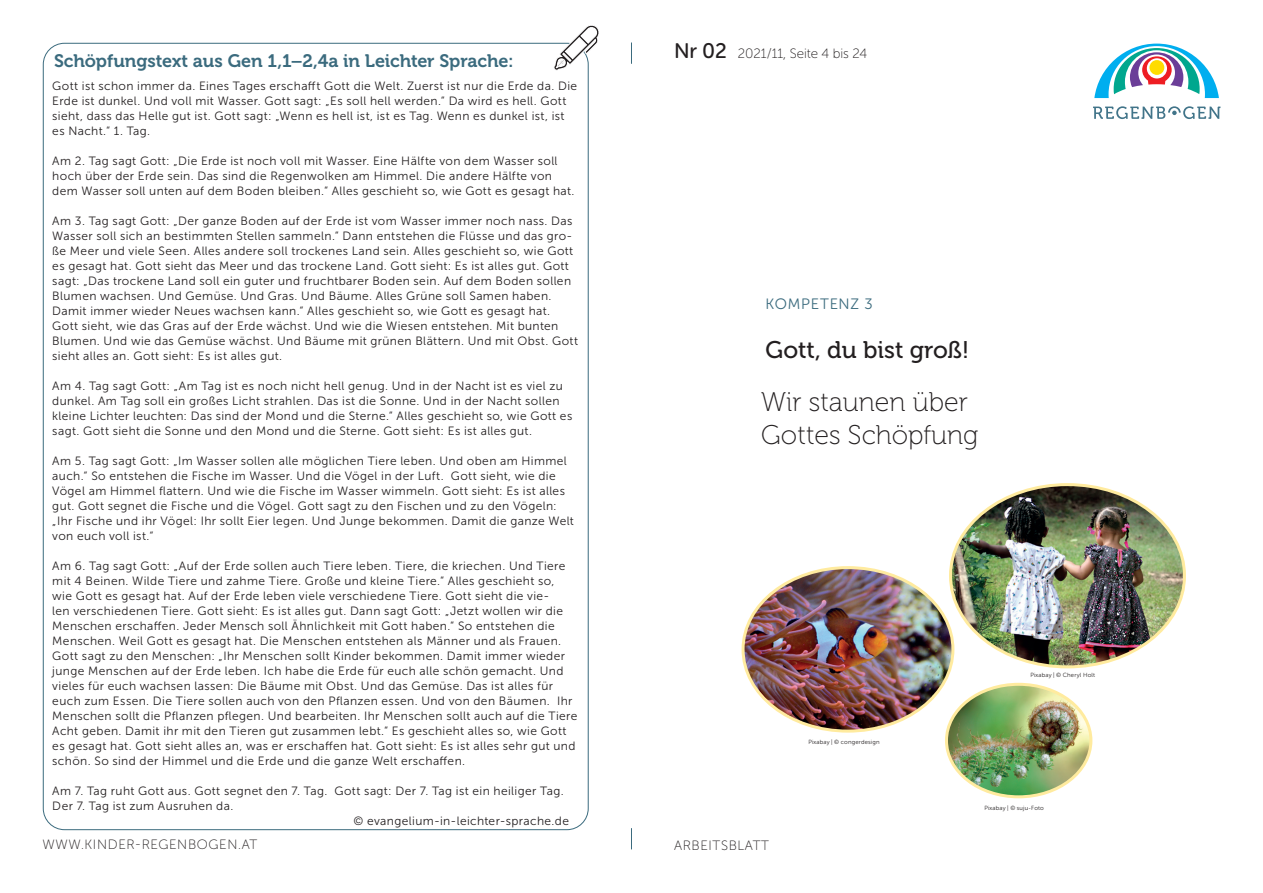
<style>
.page{position:relative;width:1263px;height:893px;background:#fff}
.page>*{position:absolute;margin:0;border:0;box-sizing:border-box;transform-origin:0 0}
.t1{font:27px "Museo 100";color:#231f20}
.t2{font:24px "Museo 500";color:#231f20}
.t3{font:18px "Museo 700";letter-spacing:-.005em;color:#3b6b7e}
.t4{font:15px "Museo Sans Rounded 300";letter-spacing:.05em;color:#3b6b7e}
.t5{font:13.5px "Museo Sans Rounded 100";letter-spacing:.05em;color:#231f20}
.t6{font:13.5px "Museo Sans Rounded 100";color:#231f20}
.t7{font:12px/15px "Museo Sans 300";letter-spacing:.035em;color:#231f20}
.t8{font:6px "Museo Sans Rounded 300";letter-spacing:.03em;color:#231f20}
.s1{font-family:"Museo Sans Rounded 500";font-size:21px}
</style>
<div class="page">
<svg style="left:631px;top:43px;width:1px;height:21px"></svg>
<svg style="left:631px;top:828px;width:1px;height:21px"></svg>
<svg style="left:1094px;top:43px;width:125px;height:56px"></svg>
<svg style="left:1093px;top:106px;width:127px;height:13px"></svg>
<svg style="left:554px;top:25px;width:45px;height:46px"></svg>
<img style="left:946px;top:684px;width:145px;height:113px">
<div style="left:945px;top:683px;width:147px;height:115px;border:3px solid #ffeb9f;border-radius:50%"></div>
<img style="left:950px;top:485px;width:234px;height:182px">
<img style="left:745px;top:569px;width:208px;height:162px">
<p class="t3" style="left:54px;top:50px;width:461px">Schöpfungstext aus Gen 1,1–2,4a in Leichter Sprache:</p>
<p class="t7" style="left:52px;top:78px;width:526px">Gott ist schon immer da. Eines Tages erschafft Gott die Welt. Zuerst ist nur die Erde da. Die Erde ist dunkel. Und voll mit Wasser. Gott sagt: „Es soll hell werden.“ Da wird es hell. Gott sieht, dass das Helle gut ist. Gott sagt: „Wenn es hell ist, ist es Tag. Wenn es dunkel ist, ist es Nacht.“ 1. Tag.</p>
<p class="t7" style="left:52px;top:153px;width:524px">Am 2. Tag sagt Gott: „Die Erde ist noch voll mit Wasser. Eine Hälfte von dem Wasser soll hoch über der Erde sein. Das sind die Regenwolken am Himmel. Die andere Hälfte von dem Wasser soll unten auf dem Boden bleiben.“ Alles geschieht so, wie Gott es gesagt hat.</p>
<p class="t7" style="left:52px;top:213px;width:527px">Am 3. Tag sagt Gott: „Der ganze Boden auf der Erde ist vom Wasser immer noch nass. Das Wasser soll sich an bestimmten Stellen sammeln.“ Dann entstehen die Flüsse und das gro&shy;ße Meer und viele Seen. Alles andere soll trockenes Land sein. Alles geschieht so, wie Gott es gesagt hat. Gott sieht das Meer und das trockene Land. Gott sieht: Es ist alles gut. Gott sagt: „Das trockene Land soll ein guter und fruchtbarer Boden sein. Auf dem Boden sollen Blumen wachsen. Und Gemüse. Und Gras. Und Bäume. Alles Grüne soll Samen haben.<br>Damit immer wieder Neues wachsen kann.“ Alles geschieht so, wie Gott es gesagt hat.<br>Gott sieht, wie das Gras auf der Erde wächst. Und wie die Wiesen entstehen. Mit bunten Blumen. Und wie das Gemüse wächst. Und Bäume mit grünen Blättern. Und mit Obst. Gott sieht alles an. Gott sieht: Es ist alles gut.</p>
<p class="t7" style="left:52px;top:378px;width:521px">Am 4. Tag sagt Gott: „Am Tag ist es noch nicht hell genug. Und in der Nacht ist es viel zu dunkel. Am Tag soll ein großes Licht strahlen. Das ist die Sonne. Und in der Nacht sollen kleine Lichter leuchten: Das sind der Mond und die Sterne.“ Alles geschieht so, wie Gott es sagt. Gott sieht die Sonne und den Mond und die Sterne. Gott sieht: Es ist alles gut.</p>
<p class="t7" style="left:52px;top:453px;width:523px">Am 5. Tag sagt Gott: „Im Wasser sollen alle möglichen Tiere leben. Und oben am Himmel auch.“ So entstehen die Fische im Wasser. Und die Vögel in der Luft. Gott sieht, wie die Vögel am Himmel flattern. Und wie die Fische im Wasser wimmeln. Gott sieht: Es ist alles gut. Gott segnet die Fische und die Vögel. Gott sagt zu den Fischen und zu den Vögeln: „Ihr Fische und ihr Vögel: Ihr sollt Eier legen. Und Junge bekommen. Damit die ganze Welt von euch voll ist.“</p>
<p class="t7" style="left:52px;top:558px;width:527px">Am 6. Tag sagt Gott: „Auf der Erde sollen auch Tiere leben. Tiere, die kriechen. Und Tiere mit 4 Beinen. Wilde Tiere und zahme Tiere. Große und kleine Tiere.“ Alles geschieht so,<br>wie Gott es gesagt hat. Auf der Erde leben viele verschiedene Tiere. Gott sieht die vie-<br>len verschiedenen Tiere. Gott sieht: Es ist alles gut. Dann sagt Gott: „Jetzt wollen wir die Menschen erschaffen. Jeder Mensch soll Ähnlichkeit mit Gott haben.“ So entstehen die Menschen. Weil Gott es gesagt hat. Die Menschen entstehen als Männer und als Frauen.<br>Gott sagt zu den Menschen: „Ihr Menschen sollt Kinder bekommen. Damit immer wieder junge Menschen auf der Erde leben. Ich habe die Erde für euch alle schön gemacht. Und vieles für euch wachsen lassen: Die Bäume mit Obst. Und das Gemüse. Das ist alles für euch zum Essen. Die Tiere sollen auch von den Pflanzen essen. Und von den Bäumen. Ihr Menschen sollt die Pflanzen pflegen. Und bearbeiten. Ihr Menschen sollt auch auf die Tiere Acht geben. Damit ihr mit den Tieren gut zusammen lebt.“ Es geschieht alles so, wie Gott es gesagt hat. Gott sieht alles an, was er erschaffen hat. Gott sieht: Es ist alles sehr gut und schön. So sind der Himmel und die Erde und die ganze Welt erschaffen.</p>
<p class="t7" style="left:52px;top:783px;width:513px">Am 7. Tag ruht Gott aus. Gott segnet den 7. Tag. Gott sagt: Der 7. Tag ist ein heiliger Tag.</p>
<p class="t7" style="left:52px;top:798px;width:183px">Der 7. Tag ist zum Ausruhen da.</p>
<p class="t7" style="left:353px;top:813px;width:217px">© evangelium-in-leichter-sprache.de</p>
<p class="t6" style="left:674px;top:46px;width:195px"><span class="s1">Nr 02</span> 2021/11, Seite 4 bis 24</p>
<p class="t4" style="left:765px;top:296px;width:109px">KOMPETENZ 3</p>
<p class="t2" style="left:765px;top:337px;width:205px">Gott, du bist groß!</p>
<p class="t1" style="left:761px;top:388px;width:208px">Wir staunen über</p>
<p class="t1" style="left:761px;top:420px;width:219px">Gottes Schöpfung</p>
<p class="t8" style="left:808px;top:739px;width:73px">Pixabay | © congerdesign</p>
<p class="t8" style="left:1030px;top:672px;width:66px">Pixabay | © Cheryl Holt</p>
<p class="t8" style="left:984px;top:805px;width:61px">Pixabay | © suju-Foto</p>
<p class="t5" style="left:43px;top:838px;width:216px">WWW.KINDER-REGENBOGEN.AT</p>
<p class="t5" style="left:674px;top:839px;width:96px">ARBEITSBLATT</p>
</div>
